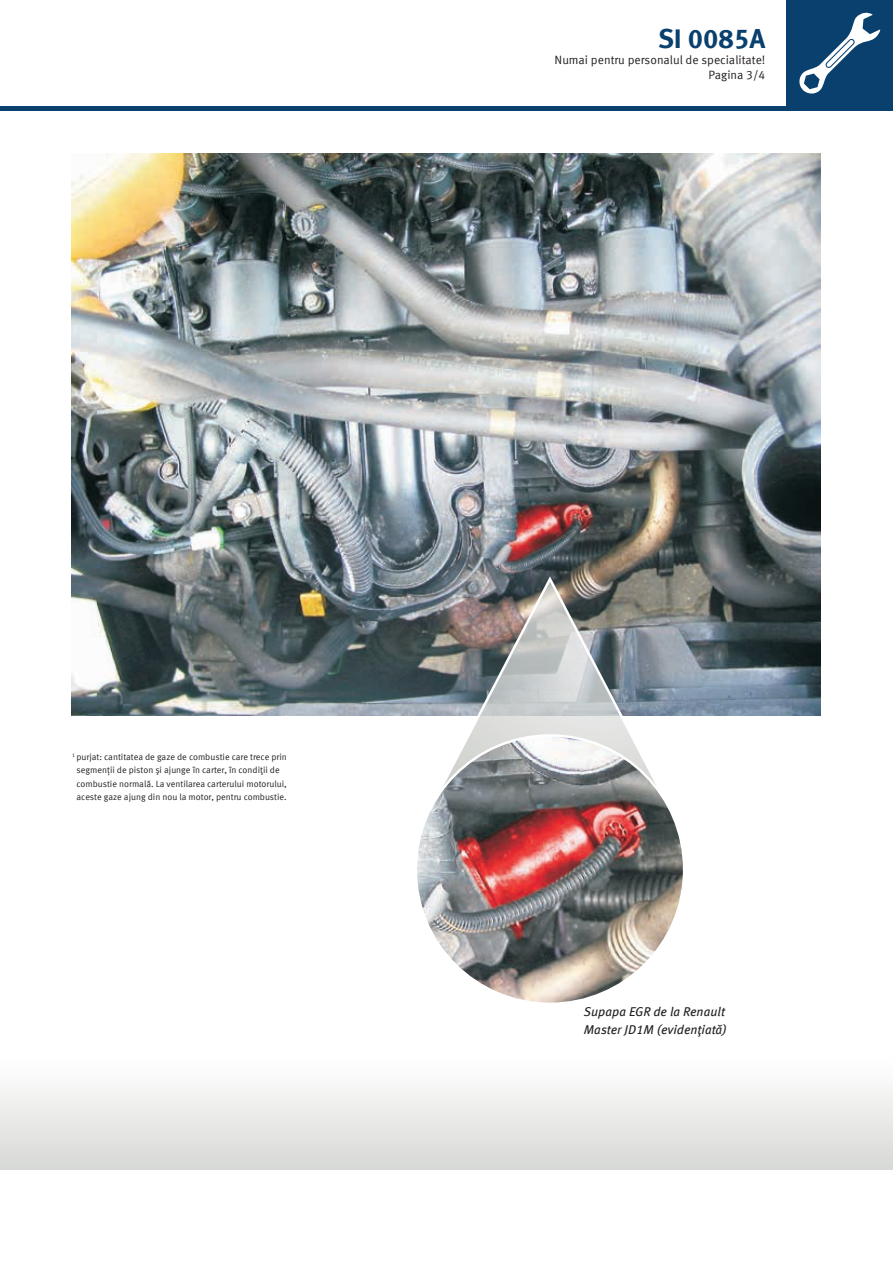
<style>
.page{position:relative;width:893px;height:1263px;background:#fff}
.page>*{position:absolute;margin:0;border:0;box-sizing:border-box;transform-origin:0 0}
.t1{font:700 27px "Meta Offc Pro";color:#09406e}
.t2{font:italic 12.75px/18.8px "Meta OFC";color:#231f20}
.t3{font:12px "Meta Offc Pro Norm";color:#231f20}
.t4{font:9px/13.5px "Meta Offc Pro Norm";color:#231f20;text-align:center}
</style>
<div class="page">
<div style="left:0;top:1054px;width:893px;height:115px;background:linear-gradient(to bottom,#fff,#d8d9d6)"></div>
<div style="left:0;top:106px;width:893px;height:5px;background:#09406e"></div>
<img style="left:72px;top:153px;width:749px;height:562px">
<img style="left:422px;top:576px;width:255px;height:210px">
<img style="left:416px;top:735px;width:268px;height:269px;border-radius:134px">
<img style="left:0;top:431px;width:80px;height:739px">
<div style="left:787px;top:0;width:106px;height:106px;background:#09406e"></div>
<svg style="left:799px;top:12px;width:81px;height:82px"></svg>
<p class="t4" style="left:72px;top:749px;width:216px"><sup>1</sup> purjat: cantitatea de gaze de combustie care trece prin segmenții de piston şi ajunge în carter, în condiţii de combustie normală. La ventilarea carterului motorului, aceste gaze ajung din nou la motor, pentru combustie.</p>
<h1 class="t1" style="left:658px;top:18px;width:109px">SI 0085A</h1>
<h3 class="t3" style="left:555px;top:51px;width:212px">Numai pentru personalul de specialitate!</h3>
<h3 class="t3" style="left:708px;top:66px;width:59px">Pagina 3/4</h3>
<h2 class="t2" style="left:584px;top:1002px;width:144px">Supapa EGR de la Renault<br>Master JD1M (evidenţiată)</h2>
</div>
